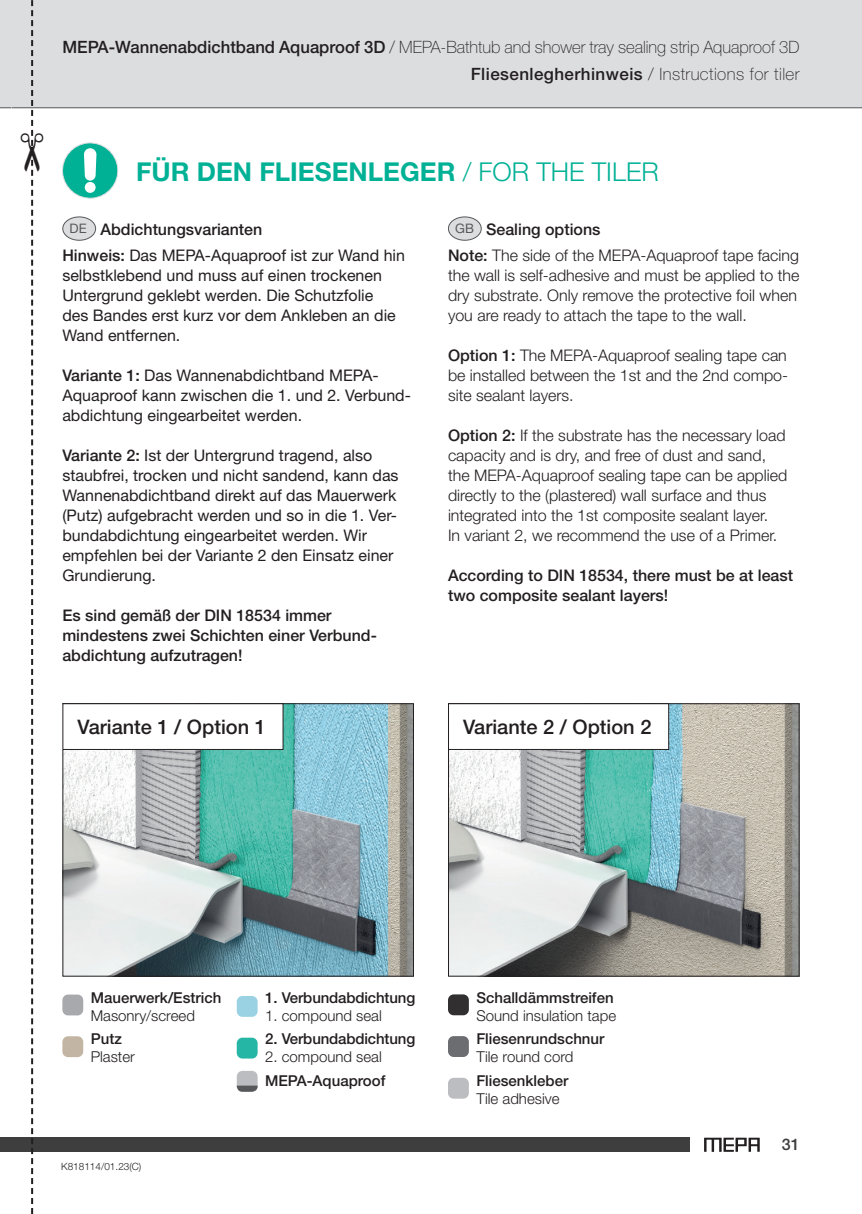
<style>
.page{position:relative;width:862px;height:1214px;background:#fff}
.page>*{position:absolute;margin:0;border:0;box-sizing:border-box;transform-origin:0 0}
.t1{font:700 26px "Helvetica Neue";color:#00b195}
.t2{font:500 20px "Helvetica Neue";color:#231f20}
.t3{font:100 17px/27px "Helvetica Neue LTW1 G";color:#231f20;text-align:right}
.t4{font:16px/20px "Helvetica Neue";color:#231f20}
.t5{font:300 16px/20px "Helvetica Neue";color:#231f20}
.t6{font:500 16px/20px "Helvetica Neue";color:#231f20}
.t7{font:500 16px "Helvetica Neue LTW1 G";color:#3e3e3f}
.t8{font:500 15px "Helvetica Neue";color:#231f20}
.t9{font:300 15px "Helvetica Neue";color:#231f20}
.t10{font:300 10px "Helvetica Neue LTW1 G";color:#231f20}
.s1{font-weight:500}
.s2{font-weight:300}
.s3{font-size:13px;color:#57585a}
.s4{font-weight:400;font-size:13px;color:#57585a}
</style>
<div class="page">
<div style="left:11px;top:0;width:851px;height:108px;background:#dcdddf"></div>
<hr style="left:11px;top:107px;width:851px;height:1px;background:#57585a">
<div style="left:0;top:1137px;width:11px;height:14px;background:#3e3e3f"></div>
<div style="left:11px;top:1137px;width:679px;height:14px;background:#3e3e3f"></div>
<svg style="left:704px;top:1137px;width:56px;height:14px"></svg>
<div style="left:0;top:0;width:11px;height:108px;background:#dcdddf"></div>
<img style="left:450px;top:705px;width:347px;height:269px">
<div style="left:448px;top:703px;width:351px;height:273px;border:1px solid #231f20"></div>
<img style="left:64px;top:705px;width:348px;height:269px">
<div style="left:62px;top:703px;width:352px;height:273px;border:1px solid #231f20"></div>
<svg style="left:62px;top:143px;width:56px;height:55px"></svg>
<div style="left:63px;top:217px;width:33px;height:23px;background:#dcdddf;border-radius:50%"></div>
<div style="left:62px;top:216px;width:34px;height:25px;border:1px solid #57585a;border-radius:50%"></div>
<div style="left:448px;top:217px;width:33px;height:23px;background:#dcdddf;border-radius:50%"></div>
<div style="left:448px;top:216px;width:34px;height:25px;border:1px solid #57585a;border-radius:50%"></div>
<div style="left:62px;top:994px;width:21px;height:21px;background:#a8a9ad;border-radius:6px"></div>
<div style="left:62px;top:1036px;width:21px;height:20px;background:#c2b5a3;border-radius:6px"></div>
<div style="left:63px;top:703px;width:220px;height:46px;background:#fff"></div>
<div style="left:62px;top:703px;width:221px;height:46px;border:1px solid #231f20"></div>
<div style="left:448px;top:703px;width:220px;height:46px;background:#fff"></div>
<div style="left:448px;top:703px;width:221px;height:46px;border:1px solid #231f20"></div>
<div style="left:237px;top:995px;width:21px;height:21px;background:#9ad2e4;border-radius:6px"></div>
<div style="left:237px;top:1037px;width:21px;height:21px;background:#26b6a5;border-radius:6px"></div>
<div style="left:237px;top:1070px;width:21px;height:21px;background:#bcbdc0;border-radius:6px"></div>
<svg style="left:237px;top:1085px;width:21px;height:6px"></svg>
<div style="left:448px;top:994px;width:21px;height:21px;background:#312f30;border-radius:6px"></div>
<div style="left:448px;top:1035px;width:21px;height:21px;background:#6c6d70;border-radius:6px"></div>
<div style="left:448px;top:1077px;width:21px;height:21px;background:#bcbdc0;border-radius:6px"></div>
<svg style="left:21px;top:0;width:23px;height:1213px"></svg>
<p class="t3" style="left:62px;top:33px;width:739px"><span class="s1">MEPA-Wannenabdichtband Aquaproof 3D</span> / MEPA-Bathtub and shower tray sealing strip Aquaproof 3D<br><span class="s1">Fliesenlegherhinweis</span> / Instructions for tiler</p>
<h1 class="t1" style="left:136px;top:155px;width:524px">FÜR DEN FLIESENLEGER <span class="s2">/ FOR THE TILER</span></h1>
<p class="t4" style="left:62px;top:216px;width:344px;line-height:25.6px;text-indent:7px"><span class="s3">DE</span> <span class="s1">Abdichtungsvarianten<br>Hinweis:</span> Das MEPA-Aquaproof ist zur Wand hin</p>
<p class="t4" style="left:62px;top:265px;width:335px">selbstklebend und muss auf einen trockenen Untergrund geklebt werden. Die Schutzfolie des Bandes erst kurz vor dem Ankleben an die Wand entfernen.</p>
<p class="t4" style="left:62px;top:365px;width:350px"><span class="s1">Variante 1:</span> Das Wannenabdichtband MEPA-<br>Aquaproof kann zwischen die 1. und 2. Verbund&shy;abdichtung eingearbeitet werden.</p>
<p class="t4" style="left:62px;top:445px;width:338px"><span class="s1">Variante 2:</span> Ist der Untergrund tragend, also staubfrei, trocken und nicht sandend, kann das Wannenabdichtband direkt auf das Mauerwerk (Putz) aufgebracht werden und so in die 1. Ver&shy;bundabdichtung eingearbeitet werden. Wir empfehlen bei der Variante 2 den Einsatz einer Grundierung.</p>
<p class="t6" style="left:62px;top:605px;width:316px">Es sind gemäß der DIN 18534 immer mindestens zwei Schichten einer Verbund&shy;abdichtung aufzutragen!</p>
<p class="t5" style="left:448px;top:216px;width:352px;line-height:25.6px;text-indent:7px"><span class="s4">GB</span> <span class="s1">Sealing options<br>Note:</span> The side of the MEPA-Aquaproof tape facing</p>
<p class="t5" style="left:448px;top:264px;width:353px">the wall is self-adhesive and must be applied to the dry substrate. Only remove the protective foil when you are ready to attach the tape to the wall.</p>
<p class="t5" style="left:448px;top:344px;width:341px;text-align:justify"><span class="s1">Option 1:</span> The MEPA-Aquaproof sealing tape can be installed between the 1st and the 2nd compo&shy;site sealant layers.</p>
<p class="t5" style="left:448px;top:424px;width:341px"><span class="s1">Option 2:</span> If the substrate has the necessary load capacity and is dry, and free of dust and sand, the MEPA-Aquaproof sealing tape can be applied directly to the (plastered) wall surface and thus integrated into the 1st composite sealant layer.<br>In variant 2, we recommend the use of a Primer.</p>
<p class="t6" style="left:448px;top:565px;width:347px">According to DIN 18534, there must be at least two composite sealant layers!</p>
<p class="t2" style="left:78px;top:715px;width:190px">Variante 1 / Option 1</p>
<p class="t2" style="left:463px;top:715px;width:190px">Variante 2 / Option 2</p>
<p class="t8" style="left:91px;top:988px;width:132px">Mauerwerk/Estrich</p>
<p class="t9" style="left:91px;top:1006px;width:106px">Masonry/screed</p>
<p class="t8" style="left:91px;top:1029px;width:33px">Putz</p>
<p class="t9" style="left:91px;top:1047px;width:46px">Plaster</p>
<p class="t10" style="left:61px;top:1160px;width:82px">K818114/01.23(C)</p>
<p class="t8" style="left:265px;top:988px;width:152px">1. Verbundabdichtung</p>
<p class="t9" style="left:265px;top:1006px;width:118px">1. compound seal</p>
<p class="t8" style="left:265px;top:1029px;width:152px">2. Verbundabdichtung</p>
<p class="t9" style="left:265px;top:1047px;width:118px">2. compound seal</p>
<p class="t8" style="left:265px;top:1071px;width:122px">MEPA-Aquaproof</p>
<p class="t8" style="left:476px;top:988px;width:139px">Schalldämmstreifen</p>
<p class="t9" style="left:476px;top:1005px;width:141px">Sound insulation tape</p>
<p class="t8" style="left:476px;top:1029px;width:130px">Fliesenrundschnur</p>
<p class="t9" style="left:476px;top:1047px;width:99px">Tile round cord</p>
<p class="t8" style="left:476px;top:1071px;width:93px">Fliesenkleber</p>
<p class="t9" style="left:476px;top:1089px;width:85px">Tile adhesive</p>
<p class="t7" style="left:782px;top:1134px;width:19px">31</p>
</div>
